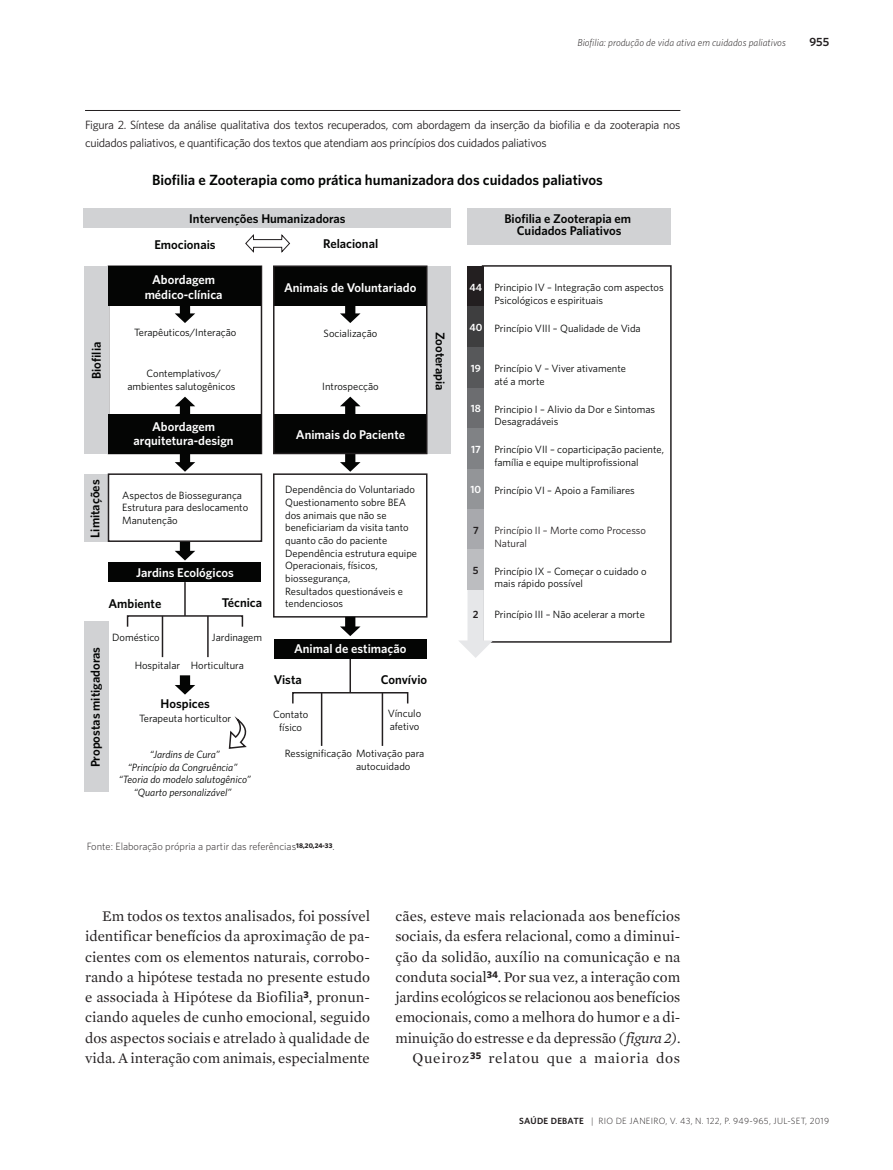
<style>
.page{position:relative;width:893px;height:1170px;background:#fff}
.page>*{position:absolute;margin:0;border:0;box-sizing:border-box;transform-origin:0 0}
.t1{font:15px/20.2px "Mercury Text G1";color:#231f20;text-align:justify}
.t2{font:600 14.7px "Whitney";color:#040504}
.t3{font:600 12.6px/12.6px "Whitney";color:#040504;text-align:center}
.t4{font:600 12.6px/14.7px "Whitney";color:#fff;text-align:center}
.t5{font:12px/18px "Whitney";letter-spacing:-.025em;color:#231f20}
.t6{font:600 12px "Whitney";color:#231f20}
.t7{font:10.5px/12.6px "Whitney";color:#040504}
.t8{font:italic 10.5px/12.6px "Whitney";color:#040504;text-align:center}
.t9{font:300 10.5px "Whitney";color:#231f20}
.t10{font:10.5px/12.6px "Whitney";color:#231f20}
.t11{font:600 10.5px "Whitney";color:#fff}
.t12{font:600 10.5px "Whitney";color:#231f20}
.t13{font:italic 300 10.2px "Whitney";color:#231f20}
.t14{font:300 9px "Whitney";letter-spacing:.03em;color:#231f20}
.s1{font-style:italic}
.s2{font-weight:600}
</style>
<div class="page">
<hr style="left:85px;top:110px;width:595px;height:1px;background:#231f20">
<div style="left:482px;top:265px;width:190px;height:377px;border:1px solid #231f20"></div>
<div style="left:273px;top:473px;width:154px;height:144px;border:1px solid #231f20"></div>
<div style="left:108px;top:265px;width:154px;height:189px;border:1px solid #231f20"></div>
<div style="left:84px;top:266px;width:24px;height:188px;background:#d1d2d4"></div>
<div style="left:84px;top:474px;width:24px;height:67px;background:#d1d2d4"></div>
<div style="left:427px;top:266px;width:24px;height:188px;background:#d1d2d4"></div>
<div style="left:108px;top:266px;width:153px;height:40px;background:#040504"></div>
<div style="left:108px;top:414px;width:153px;height:39px;background:#040504"></div>
<div style="left:108px;top:562px;width:153px;height:20px;background:#040504"></div>
<div style="left:274px;top:639px;width:153px;height:20px;background:#040504"></div>
<div style="left:274px;top:414px;width:153px;height:39px;background:#040504"></div>
<div style="left:274px;top:266px;width:153px;height:40px;background:#040504"></div>
<svg style="left:175px;top:306px;width:20px;height:17px"></svg>
<svg style="left:175px;top:396px;width:20px;height:18px"></svg>
<svg style="left:175px;top:453px;width:20px;height:18px"></svg>
<svg style="left:175px;top:542px;width:20px;height:18px"></svg>
<svg style="left:175px;top:675px;width:20px;height:19px"></svg>
<svg style="left:340px;top:454px;width:20px;height:17px"></svg>
<svg style="left:340px;top:616px;width:20px;height:20px"></svg>
<svg style="left:340px;top:396px;width:20px;height:18px"></svg>
<svg style="left:340px;top:306px;width:20px;height:17px"></svg>
<div style="left:83px;top:208px;width:368px;height:20px;background:#d1d2d4"></div>
<div style="left:467px;top:208px;width:204px;height:37px;background:#d1d2d4"></div>
<div style="left:84px;top:621px;width:24px;height:170px;background:#d1d2d4"></div>
<svg style="left:459px;top:266px;width:34px;height:392px"></svg>
<div style="left:467px;top:509px;width:17px;height:40px;background:#a8a9ad"></div>
<div style="left:467px;top:549px;width:17px;height:41px;background:#bcbdc0"></div>
<div style="left:467px;top:387px;width:17px;height:41px;background:#6c6d70"></div>
<div style="left:467px;top:347px;width:17px;height:40px;background:#57585a"></div>
<div style="left:467px;top:468px;width:17px;height:41px;background:#939598"></div>
<div style="left:467px;top:266px;width:17px;height:40px;background:#231f20"></div>
<div style="left:467px;top:428px;width:17px;height:40px;background:#808285"></div>
<div style="left:467px;top:306px;width:17px;height:41px;background:#3e3e3f"></div>
<svg style="left:245px;top:234px;width:45px;height:19px"></svg>
<div style="left:108px;top:473px;width:154px;height:69px;border:1px solid #231f20"></div>
<div style="left:273px;top:265px;width:154px;height:189px;border:1px solid #231f20"></div>
<hr style="left:184px;top:582px;width:2px;height:34px;background:#231f20">
<hr style="left:349px;top:659px;width:2px;height:33px;background:#231f20">
<div style="left:127px;top:615px;width:116px;height:12px;border:1px solid #231f20"></div>
<div style="left:292px;top:692px;width:116px;height:12px;border:1px solid #231f20"></div>
<hr style="left:162px;top:616px;width:1px;height:41px;background:#231f20">
<hr style="left:321px;top:692px;width:1px;height:53px;background:#231f20">
<hr style="left:382px;top:692px;width:1px;height:53px;background:#231f20">
<hr style="left:207px;top:616px;width:2px;height:41px;background:#231f20">
<svg style="left:228px;top:716px;width:19px;height:33px"></svg>
<p class="t13" style="left:577px;top:36px;width:210px">Biofilia: produção de vida ativa em cuidados paliativos</p>
<p class="t6" style="left:809px;top:34px;width:21px">955</p>
<p class="t5" style="left:85px;top:115px;width:597px">Figura 2. Síntese da análise qualitativa dos textos recuperados, com abordagem da inserção da biofilia e da zooterapia nos cuidados paliativos, e quantificação dos textos que atendiam aos princípios dos cuidados paliativos</p>
<h2 class="t2" style="left:152px;top:170px;width:452px">Biofilia e Zooterapia como prática humanizadora dos cuidados paliativos</h2>
<p class="t3" style="left:189px;top:211px;width:158px">Intervenções Humanizadoras</p>
<p class="t3" style="left:154px;top:238px;width:63px">Emocionais</p>
<p class="t4" style="left:145px;top:272px;width:79px">Abordagem médico-clínica</p>
<p class="t3" style="left:323px;top:237px;width:57px">Relacional</p>
<p class="t4" style="left:284px;top:279px;width:134px">Animais de Voluntariado</p>
<p class="t7" style="left:134px;top:326px;width:104px">Terapêuticos/Interação</p>
<p class="t7" style="left:127px;top:367px;width:110px;text-align:center">Contemplativos/ ambientes salutogênicos</p>
<p class="t7" style="left:324px;top:326px;width:55px">Socialização</p>
<p class="t3" style="left:90px;top:379px;width:39px;rotate:-90deg">Biofilia</p>
<p class="t3" style="left:447px;top:332px;width:60px;rotate:90deg">Zooterapia</p>
<p class="t7" style="left:322px;top:379px;width:58px">Introspecção</p>
<p class="t4" style="left:134px;top:418px;width:102px">Abordagem arquitetura-design</p>
<p class="t4" style="left:296px;top:427px;width:111px">Animais do Paciente</p>
<p class="t3" style="left:89px;top:537px;width:59px;rotate:-90deg">Limitações</p>
<p class="t7" style="left:122px;top:488px;width:128px">Aspectos de Biossegurança<br>Estrutura para deslocamento<br>Manutenção</p>
<p class="t4" style="left:136px;top:564px;width:99px">Jardins Ecológicos</p>
<p class="t3" style="left:108px;top:596px;width:54px">Ambiente</p>
<p class="t7" style="left:112px;top:631px;width:49px">Doméstico</p>
<p class="t3" style="left:222px;top:596px;width:42px">Técnica</p>
<p class="t7" style="left:212px;top:630px;width:52px">Jardinagem</p>
<p class="t3" style="left:89px;top:767px;width:122px;rotate:-90deg">Propostas mitigadoras</p>
<p class="t7" style="left:135px;top:658px;width:47px">Hospitalar</p>
<p class="t7" style="left:191px;top:658px;width:55px">Horticultura</p>
<p class="t3" style="left:161px;top:696px;width:51px">Hospices</p>
<p class="t7" style="left:139px;top:711px;width:94px">Terapeuta horticultor</p>
<p class="t8" style="left:119px;top:747px;width:133px">“Jardins de Cura”<br>“Princípio da Congruência” “Teoria do modelo salutogênico” “Quarto personalizável”</p>
<p class="t7" style="left:285px;top:483px;width:133px">Dependência do Voluntariado<br>Questionamento sobre BEA dos animais que não se beneficiariam da visita tanto quanto cão do paciente<br>Dependência estrutura equipe<br>Operacionais, físicos, biossegurança,<br>Resultados questionáveis e tendenciosos</p>
<p class="t4" style="left:294px;top:641px;width:114px">Animal de estimação</p>
<p class="t3" style="left:274px;top:673px;width:30px">Vista</p>
<p class="t7" style="left:273px;top:708px;width:37px;text-align:center">Contato físico</p>
<p class="t3" style="left:381px;top:673px;width:48px">Convívio</p>
<p class="t7" style="left:388px;top:707px;width:35px">Vínculo afetivo</p>
<p class="t7" style="left:356px;top:746px;width:70px;text-indent:-71px">Ressignificação Motivação para autocuidado</p>
<p class="t9" style="left:87px;top:839px;width:249px">Fonte: Elaboração própria a partir das referências<sup>18,20,24-33</sup>.</p>
<p class="t3" style="left:504px;top:211px;width:128px">Biofilia e Zooterapia em<br>Cuidados Paliativos</p>
<p class="t11" style="left:469px;top:280px;width:14px">44</p>
<p class="t11" style="left:469px;top:320px;width:14px">40</p>
<p class="t11" style="left:471px;top:361px;width:12px">19</p>
<p class="t11" style="left:471px;top:401px;width:12px">18</p>
<p class="t11" style="left:471px;top:442px;width:11px">17</p>
<p class="t11" style="left:470px;top:482px;width:12px">10</p>
<p class="t12" style="left:473px;top:523px;width:7px">7</p>
<p class="t12" style="left:473px;top:563px;width:7px">5</p>
<p class="t12" style="left:473px;top:607px;width:7px">2</p>
<p class="t7" style="left:494px;top:281px;width:171px">Principio IV – Integração com aspectos<br>Psicológicos e espirituais</p>
<p class="t7" style="left:494px;top:321px;width:148px">Princípio VIII – Qualidade de Vida</p>
<p class="t7" style="left:494px;top:361px;width:133px">Princípio V – Viver ativamente até a morte</p>
<p class="t7" style="left:494px;top:402px;width:162px">Principio I – Alivio da Dor e Sintomas<br>Desagradáveis</p>
<p class="t7" style="left:494px;top:443px;width:171px">Princípio VII – coparticipação paciente, família e equipe multiprofissional</p>
<p class="t7" style="left:494px;top:483px;width:142px">Princípio VI – Apoio a Familiares</p>
<p class="t10" style="left:494px;top:523px;width:153px">Princípio II – Morte como Processo<br>Natural</p>
<p class="t7" style="left:494px;top:564px;width:154px">Princípio IX – Começar o cuidado o mais rápido possível</p>
<p class="t7" style="left:494px;top:608px;width:152px">Princípio III – Não acelerar a morte</p>
<p class="t1" style="left:85px;top:905px;width:286px;text-indent:17px">Em todos os textos analisados, foi possível identificar benefícios da aproximação de pa&shy;cientes com os elementos naturais, corrobo&shy;rando a hipótese testada no presente estudo e associada à Hipótese da Biofilia<sup>3</sup>, pronun&shy;ciando aqueles de cunho emocional, seguido dos aspectos sociais e atrelado à qualidade de vida. A interação com animais, especialmente</p>
<p class="t1" style="left:395px;top:905px;width:286px;text-align:right">cães, esteve mais relacionada aos benefícios sociais, da esfera relacional, como a diminui&shy;ção da solidão, auxílio na comunicação e na conduta social<sup>34</sup>. Por sua vez, a interação com jardins ecológicos se relacionou aos benefícios emocionais, como a melhora do humor e a di&shy;minuição do estresse e da depressão <span class="s1">( figura 2)</span>.<br>Queiroz<sup>35</sup> relatou que a maioria dos</p>
<p class="t14" style="left:519px;top:1114px;width:311px"><span class="s2">SAÚDE DEBATE</span> | RIO DE JANEIRO, V. 43, N. 122, P. 949-965, JUL-SET, 2019</p>
</div>
